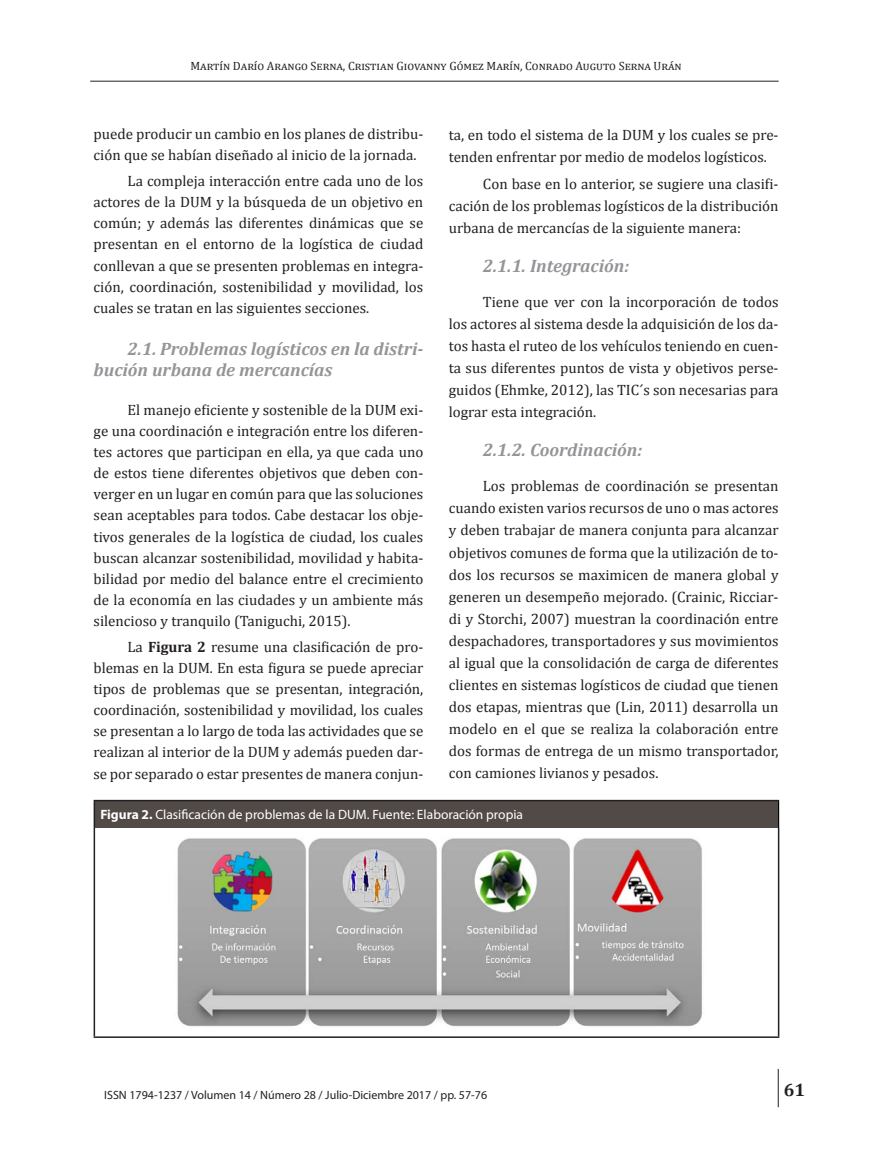
<style>
.page{position:relative;width:885px;height:1170px;background:#fff}
.page>*{position:absolute;margin:0;border:0;box-sizing:border-box;transform-origin:0 0}
.t1{font:italic 700 18px/21.1px "Cambria";color:#939598}
.t2{font:700 18px "Cambria";color:#231f20}
.t3{font:15px/21.1px "Cambria";color:#231f20;text-align:justify}
.t4{font:13.5px "Myriad Pro";color:#fff}
.t5{font:12px "Cambria";color:#231f20}
.t6{font:12px "Myriad Pro";color:#231f20}
.s1{font-weight:700}
</style>
<div class="page">
<hr style="left:90px;top:81px;width:688px;height:1px;background:#231f20">
<hr style="left:777px;top:1068px;width:1px;height:39px;background:#231f20">
<div style="left:94px;top:800px;width:684px;height:27px;background:#524a47"></div>
<hr style="left:94px;top:827px;width:1px;height:209px;background:#231f20">
<hr style="left:777px;top:827px;width:2px;height:209px;background:#231f20">
<hr style="left:94px;top:1036px;width:685px;height:1px;background:#231f20">
<svg style="left:94px;top:801px;width:1px;height:26px"></svg>
<hr style="left:94px;top:799px;width:685px;height:2px;background:#231f20">
<svg style="left:778px;top:801px;width:1px;height:26px"></svg>
<img style="left:177px;top:838px;width:525px;height:189px">
<p class="t5" style="left:190px;top:59px;width:492px">Martín Darío Arango Serna, Cristian Giovanny Gómez Marín, Conrado Auguto Serna Urán</p>
<p class="t3" style="left:94px;top:123px;width:331px">puede producir un cambio en los planes de distribu&shy;ción que se habían diseñado al inicio de la jornada.</p>
<p class="t3" style="left:94px;top:170px;width:331px;text-indent:34px">La compleja interacción entre cada uno de los actores de la DUM y la búsqueda de un objetivo en común; y además las diferentes dinámicas que se presentan en el entorno de la logística de ciudad conllevan a que se presenten problemas en integra&shy;ción, coordinación, sostenibilidad y movilidad, los cuales se tratan en las siguientes secciones.</p>
<p class="t1" style="left:94px;top:338px;width:331px;text-indent:34px">2.1. Problemas logísticos en la distri&shy;bución urbana de mercancías</p>
<p class="t3" style="left:94px;top:399px;width:331px;text-indent:34px">El manejo eficiente y sostenible de la DUM exi&shy;ge una coordinación e integración entre los diferen&shy;tes actores que participan en ella, ya que cada uno de estos tiene diferentes objetivos que deben con&shy;verger en un lugar en común para que las soluciones sean aceptables para todos. Cabe destacar los obje&shy;tivos generales de la logística de ciudad, los cuales buscan alcanzar sostenibilidad, movilidad y habita&shy;bilidad por medio del balance entre el crecimiento de la economía en las ciudades y un ambiente más silencioso y tranquilo (Taniguchi, 2015).</p>
<p class="t3" style="left:94px;top:636px;width:331px;text-indent:34px">La <span class="s1">Figura 2</span> resume una clasificación de pro&shy;blemas en la DUM. En esta figura se puede apreciar tipos de problemas que se presentan, integración, coordinación, sostenibilidad y movilidad, los cuales se presentan a lo largo de toda las actividades que se realizan al interior de la DUM y además pueden dar&shy;se por separado o estar presentes de manera conjun-</p>
<p class="t3" style="left:449px;top:124px;width:331px;line-height:22px">ta, en todo el sistema de la DUM y los cuales se pre&shy;tenden enfrentar por medio de modelos logísticos.</p>
<p class="t3" style="left:449px;top:172px;width:331px;line-height:22px;text-indent:34px">Con base en lo anterior, se sugiere una clasifi&shy;cación de los problemas logísticos de la distribución urbana de mercancías de la siguiente manera:</p>
<p class="t1" style="left:483px;top:254px;width:148px">2.1.1. Integración:</p>
<p class="t3" style="left:449px;top:290px;width:331px;line-height:22px;text-indent:34px">Tiene que ver con la incorporación de todos los actores al sistema desde la adquisición de los da&shy;tos hasta el ruteo de los vehículos teniendo en cuen&shy;ta sus diferentes puntos de vista y objetivos perse&shy;guidos (Ehmke, 2012), las TIC´s son necesarias para lograr esta integración.</p>
<p class="t1" style="left:483px;top:439px;width:161px">2.1.2. Coordinación:</p>
<p class="t3" style="left:449px;top:475px;width:331px;line-height:22px;text-indent:34px">Los problemas de coordinación se presentan cuando existen varios recursos de uno o mas actores y deben trabajar de manera conjunta para alcanzar objetivos comunes de forma que la utilización de to&shy;dos los recursos se maximicen de manera global y generen un desempeño mejorado. (Crainic, Ricciar&shy;di y Storchi, 2007) muestran la coordinación entre despachadores, transportadores y sus movimientos al igual que la consolidación de carga de diferentes clientes en sistemas logísticos de ciudad que tienen dos etapas, mientras que (Lin, 2011) desarrolla un modelo en el que se realiza la colaboración entre dos formas de entrega de un mismo transportador, con camiones livianos y pesados.</p>
<p class="t4" style="left:100px;top:806px;width:424px"><span class="s1">Figura 2.</span> Clasificación de problemas de la DUM. Fuente: Elaboración propia</p>
<p class="t6" style="left:104px;top:1087px;width:384px">ISSN 1794-1237 / Volumen 14 / Número 28 / Julio-Diciembre 2017 / pp. 57-76</p>
<p class="t2" style="left:783px;top:1076px;width:23px">61</p>
</div>
